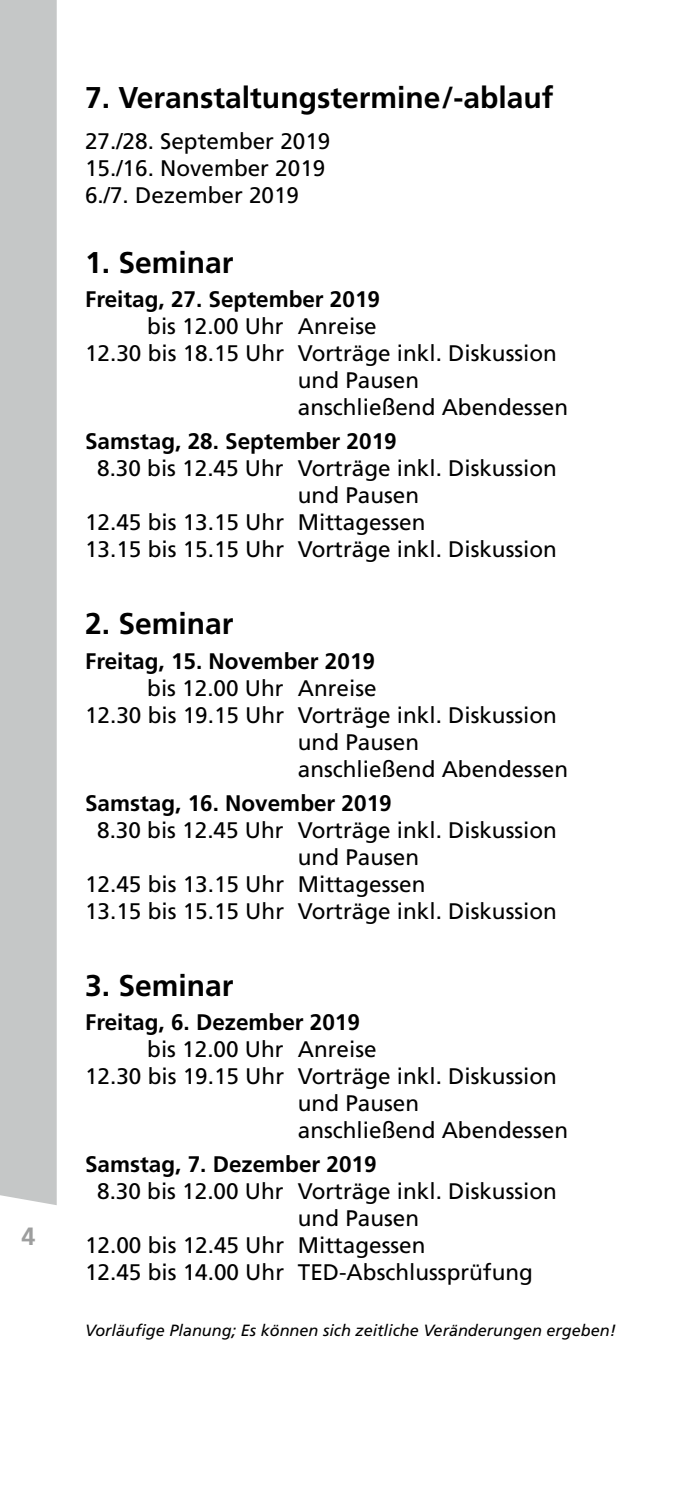
<style>
.page{position:relative;width:695px;height:1489px;background:#fff}
.page>*{position:absolute;margin:0;border:0;box-sizing:border-box;transform-origin:0 0}
.t1{font:700 30px "Frutiger LT";color:#000}
.t2{font:700 25px "Frutiger LT";color:#9d9e9e}
.t3{font:22.5px/27px "Frutiger LT";color:#000}
.t4{font:700 22.5px "Frutiger LT";color:#000}
.t5{font:italic 16.25px "Frutiger LT";color:#000}
</style>
<div class="page">
<div style="left:0;top:0;width:57px;height:1205px;background:#c5c7c7"></div>
<p class="t2" style="left:21px;top:1221px;width:15px">4</p>
<h1 class="t1" style="left:85px;top:79px;width:470px">7. Veranstaltungstermine/-ablauf</h1>
<p class="t3" style="left:85px;top:128px;width:247px">27./28. September 2019<br>15./16. November 2019<br>6./7. Dezember 2019</p>
<h1 class="t1" style="left:85px;top:245px;width:150px">1. Seminar</h1>
<p class="t4" style="left:85px;top:286px;width:296px">Freitag, 27. September 2019</p>
<p class="t3" style="left:147px;top:313px;width:231px">bis 12.00 Uhr Anreise</p>
<p class="t3" style="left:85px;top:340px;width:473px">12.30 bis 18.15 Uhr Vorträge inkl. Diskussion</p>
<p class="t3" style="left:298px;top:367px;width:123px">und Pausen</p>
<p class="t3" style="left:298px;top:394px;width:272px">anschließend Abendessen</p>
<p class="t4" style="left:85px;top:428px;width:313px">Samstag, 28. September 2019</p>
<p class="t3" style="left:97px;top:455px;width:461px">8.30 bis 12.45 Uhr Vorträge inkl. Diskussion</p>
<p class="t3" style="left:298px;top:482px;width:123px">und Pausen</p>
<p class="t3" style="left:85px;top:509px;width:342px">12.45 bis 13.15 Uhr Mittagessen</p>
<p class="t3" style="left:85px;top:536px;width:473px">13.15 bis 15.15 Uhr Vorträge inkl. Diskussion</p>
<h1 class="t1" style="left:85px;top:606px;width:150px">2. Seminar</h1>
<p class="t4" style="left:85px;top:647px;width:291px">Freitag, 15. November 2019</p>
<p class="t3" style="left:147px;top:674px;width:231px">bis 12.00 Uhr Anreise</p>
<p class="t3" style="left:85px;top:701px;width:473px">12.30 bis 19.15 Uhr Vorträge inkl. Diskussion</p>
<p class="t3" style="left:298px;top:728px;width:123px">und Pausen</p>
<p class="t3" style="left:298px;top:755px;width:272px">anschließend Abendessen</p>
<p class="t4" style="left:85px;top:789px;width:308px">Samstag, 16. November 2019</p>
<p class="t3" style="left:97px;top:816px;width:461px">8.30 bis 12.45 Uhr Vorträge inkl. Diskussion</p>
<p class="t3" style="left:298px;top:843px;width:123px">und Pausen</p>
<p class="t3" style="left:85px;top:870px;width:342px">12.45 bis 13.15 Uhr Mittagessen</p>
<p class="t3" style="left:85px;top:897px;width:473px">13.15 bis 15.15 Uhr Vorträge inkl. Diskussion</p>
<h1 class="t1" style="left:85px;top:967px;width:150px">3. Seminar</h1>
<p class="t4" style="left:85px;top:1009px;width:276px">Freitag, 6. Dezember 2019</p>
<p class="t3" style="left:147px;top:1035px;width:231px">bis 12.00 Uhr Anreise</p>
<p class="t3" style="left:85px;top:1062px;width:473px">12.30 bis 19.15 Uhr Vorträge inkl. Diskussion</p>
<p class="t3" style="left:298px;top:1089px;width:123px">und Pausen</p>
<p class="t3" style="left:298px;top:1116px;width:272px">anschließend Abendessen</p>
<p class="t4" style="left:85px;top:1151px;width:293px">Samstag, 7. Dezember 2019</p>
<p class="t3" style="left:97px;top:1177px;width:461px">8.30 bis 12.00 Uhr Vorträge inkl. Diskussion</p>
<p class="t3" style="left:298px;top:1204px;width:123px">und Pausen</p>
<p class="t3" style="left:85px;top:1231px;width:342px">12.00 bis 12.45 Uhr Mittagessen</p>
<p class="t3" style="left:85px;top:1258px;width:449px">12.45 bis 14.00 Uhr TED-Abschlussprüfung</p>
<p class="t5" style="left:85px;top:1320px;width:532px">Vorläufige Planung; Es können sich zeitliche Veränderungen ergeben!</p>
</div>
